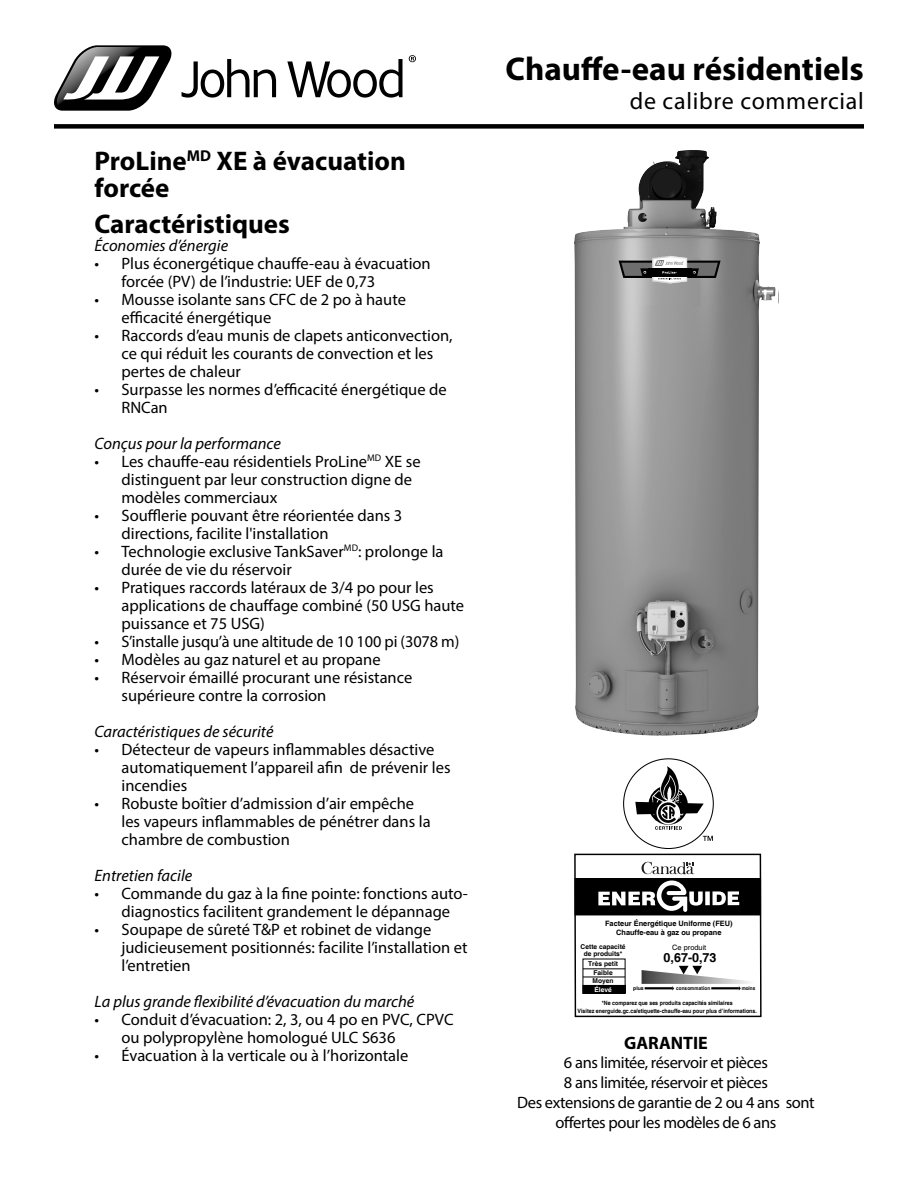
<style>
.page{position:relative;width:918px;height:1188px;background:#fff}
.page>*{position:absolute;margin:0;border:0;box-sizing:border-box;transform-origin:0 0}
.t1{font:700 33px "Myriad Pro";color:#000}
.t2{font:700 27px/27px "Myriad Pro";color:#000}
.t3{font:24px "Myriad Pro";letter-spacing:.03em;color:#000}
.t4{font:700 18px "Myriad Pro";color:#000}
.t5{font:16.5px/18px "Myriad Pro";color:#000}
.t6{font:italic 16.5px "Myriad Pro";color:#000}
.t7{font:16.5px "Myriad Pro";letter-spacing:-.025em;color:#000}
.t8{font:700 12.6px "Helvetica";color:#000}
.t9{font:700 7.35px/8.9px "Helvetica";color:#000;text-align:center}
.t10{font:7.35px "Helvetica";color:#000}
.t11{font:700 6.6px/8.6px "Helvetica";color:#000;text-align:center}
.t12{font:700 5.85px/7.4px "Helvetica";color:#000;text-align:center;scale:.9 1}
.t13{font:700 5.1px "Helvetica";letter-spacing:.025em;color:#000;scale:.9 1}
.t14{font:700 5.1px "Helvetica";letter-spacing:.025em;color:#000}
.s1{color:#fff}
</style>
<div class="page">
<svg style="left:182px;top:59px;width:94px;height:39px"></svg>
<svg style="left:287px;top:59px;width:116px;height:39px"></svg>
<svg style="left:409px;top:55px;width:7px;height:7px"></svg>
<svg style="left:54px;top:45px;width:118px;height:66px"></svg>
<div style="left:54px;top:124px;width:810px;height:5px;background:#000"></div>
<img style="left:574px;top:150px;width:205px;height:586px">
<svg style="left:619px;top:256px;width:102px;height:27px;background:#747474"></svg>
<img style="left:656px;top:261px;width:28px;height:5px">
<svg style="left:574px;top:758px;width:188px;height:260px"></svg>
<p class="t2" style="left:94px;top:146px;width:313px">ProLine<sup>MD</sup> XE à évacuation forcée</p>
<p class="t2" style="left:94px;top:209px;width:197px">Caractéristiques</p>
<p class="t6" style="left:94px;top:235px;width:135px">Économies d’énergie</p>
<p class="t5" style="left:122px;top:254px;width:311px;text-indent:-27px">• Plus éconergétique chauffe-eau à évacuation forcée (PV) de l’industrie: UEF de 0,73</p>
<p class="t5" style="left:122px;top:290px;width:286px;text-indent:-27px">• Mousse isolante sans CFC de 2 po à haute efficacité énergétique</p>
<p class="t5" style="left:122px;top:326px;width:333px;text-indent:-27px">• Raccords d’eau munis de clapets anticonvection, ce qui réduit les courants de convection et les pertes de chaleur</p>
<p class="t5" style="left:122px;top:380px;width:327px;text-indent:-27px">• Surpasse les normes d’efficacité énergétique de<br>RNCan</p>
<p class="t6" style="left:94px;top:433px;width:188px">Conçus pour la performance</p>
<p class="t5" style="left:122px;top:452px;width:301px;text-indent:-27px">• Les chauffe-eau résidentiels ProLine<sup>MD</sup> XE se distinguent par leur construction digne de modèles commerciaux</p>
<p class="t5" style="left:122px;top:506px;width:282px;text-indent:-27px">• Soufflerie pouvant être réorientée dans 3 directions, facilite l'installation</p>
<p class="t5" style="left:122px;top:542px;width:324px;text-indent:-27px">• Technologie exclusive TankSaver<sup>MD</sup>: prolonge la durée de vie du réservoir</p>
<p class="t5" style="left:122px;top:578px;width:344px;text-indent:-27px">• Pratiques raccords latéraux de 3/4 po pour les applications de chauffage combiné (50 USG haute puissance et 75 USG)</p>
<p class="t5" style="left:94px;top:632px;width:366px">• S’installe jusqu’à une altitude de 10 100 pi (3078 m)</p>
<p class="t5" style="left:94px;top:650px;width:288px">• Modèles au gaz naturel et au propane</p>
<p class="t5" style="left:122px;top:668px;width:292px;text-indent:-27px">• Réservoir émaillé procurant une résistance supérieure contre la corrosion</p>
<p class="t6" style="left:94px;top:721px;width:181px">Caractéristiques de sécurité</p>
<p class="t5" style="left:122px;top:740px;width:331px;text-indent:-27px">• Détecteur de vapeurs inflammables désactive automatiquement l’appareil afin de prévenir les incendies</p>
<p class="t5" style="left:122px;top:794px;width:311px;text-indent:-27px">• Robuste boîtier d’admission d’air empêche les vapeurs inflammables de pénétrer dans la chambre de combustion</p>
<p class="t6" style="left:94px;top:865px;width:99px">Entretien facile</p>
<p class="t5" style="left:94px;top:884px;width:375px;text-align:center">• Commande du gaz à la fine pointe: fonctions auto&shy;diagnostics facilitent grandement le dépannage</p>
<p class="t5" style="left:122px;top:920px;width:348px;text-indent:-27px">• Soupape de sûreté T&amp;P et robinet de vidange judicieusement positionnés: facilite l’installation et l’entretien</p>
<p class="t6" style="left:94px;top:991px;width:321px">La plus grande flexibilité d’évacuation du marché</p>
<p class="t5" style="left:122px;top:1010px;width:334px;text-indent:-27px">• Conduit d’évacuation: 2, 3, ou 4 po en PVC, CPVC ou polypropylène homologué ULC S636</p>
<p class="t5" style="left:94px;top:1046px;width:315px">• Évacuation à la verticale ou à l’horizontale</p>
<p class="t1" style="left:506px;top:48px;width:360px">Chauffe-eau résidentiels</p>
<p class="t3" style="left:630px;top:86px;width:236px">de calibre commercial</p>
<p class="t9" style="left:605px;top:920px;width:129px">Facteur Énergétique Uniforme (FEU)<br>Chauffe-eau à gaz ou propane</p>
<p class="t10" style="left:672px;top:944px;width:36px">Ce produit</p>
<p class="t14" style="left:633px;top:985px;width:12px">plus</p>
<p class="t13" style="left:676px;top:985px;width:40px">consommation</p>
<p class="t13" style="left:742px;top:985px;width:17px">moins</p>
<p class="t11" style="left:581px;top:943px;width:47px;line-height:7.4px">Cette capacité de produits*</p>
<p class="t8" style="left:664px;top:950px;width:54px">0,67-0,73</p>
<p class="t11" style="left:588px;top:960px;width:31px">Très petit<br>Faible<br>Moyen<br><span class="s1">Élevé</span></p>
<p class="t12" style="left:578px;top:1000px;width:201px">*Ne comparez que ses produits capacités similaires<br>Visitez energuide.gc.ca/etiquette-chauffe-eau pour plus d’informations.</p>
<p class="t4" style="left:624px;top:1031px;width:85px">GARANTIE</p>
<p class="t7" style="left:564px;top:1053px;width:206px">6 ans limitée, réservoir et pièces</p>
<p class="t7" style="left:564px;top:1072px;width:206px">8 ans limitée, réservoir et pièces</p>
<p class="t7" style="left:517px;top:1092px;width:299px">Des extensions de garantie de 2 ou 4 ans sont</p>
<p class="t7" style="left:556px;top:1112px;width:222px">offertes pour les modèles de 6 ans</p>
</div>
